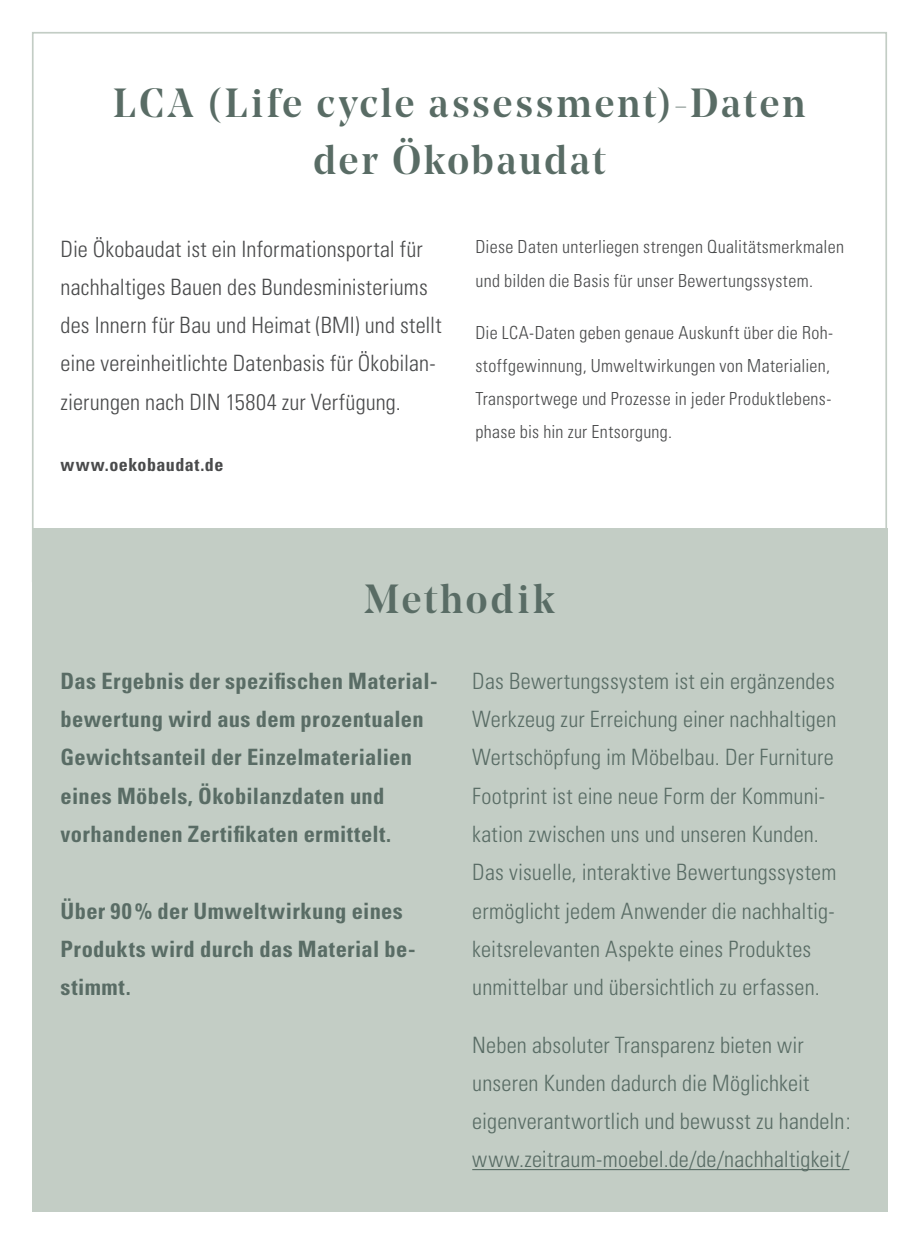
<style>
.page{position:relative;width:919px;height:1244px;background:#fff}
.page>*{position:absolute;margin:0;border:0;box-sizing:border-box;transform-origin:0 0}
.t1{font:500 40.5px/57.4px "Noe Display";letter-spacing:.065em;color:#596c65;text-align:center}
.t2{font:300 condensed 22.5px/38.2px "Univers LT Std";letter-spacing:.01em;color:#596c65}
.t3{font:700 condensed 22.5px/38.2px "Univers LT Std";letter-spacing:.015em;color:#596c65}
.t4{font:300 condensed 22.5px/38.2px "Univers LT Std";letter-spacing:.005em;color:#494a4b}
.t5{font:300 condensed 18px/33.1px "Univers LT Std";letter-spacing:.02em;color:#494a4b}
.t6{font:700 condensed 18px "Univers LT Std";letter-spacing:.025em;color:#494a4b}
</style>
<div class="page">
<div style="left:32px;top:528px;width:855px;height:684px;background:#c3cdc5"></div>
<hr style="left:472px;top:1169px;width:377px;height:1px;background:#596c65">
<h1 class="t1" style="left:113px;top:73px;width:693px">LCA (Life cycle assessment)-Daten der Ökobaudat</h1>
<p class="t4" style="left:61px;top:229px;width:382px">Die Ökobaudat ist ein Informationsportal für nachhaltiges Bauen des Bundesministeriums des Innern für Bau und Heimat (BMI) und stellt eine vereinheitlichte Datenbasis für Ökobilan&shy;zierungen nach DIN 15804 zur Verfügung.</p>
<p class="t5" style="left:475px;top:230px;width:370px">Diese Daten unterliegen strengen Qualitätsmerkmalen und bilden die Basis für unser Bewertungssystem.</p>
<p class="t5" style="left:475px;top:316px;width:359px">Die LCA-Daten geben genaue Auskunft über die Roh&shy;stoffgewinnung, Umweltwirkungen von Materialien, Transportwege und Prozesse in jeder Produktlebens&shy;phase bis hin zur Entsorgung.</p>
<p class="t6" style="left:61px;top:454px;width:164px">www.oekobaudat.de</p>
<h1 class="t1" style="left:364px;top:570px;width:192px">Methodik</h1>
<p class="t3" style="left:61px;top:662px;width:378px">Das Ergebnis der spezifischen Material&shy;bewertung wird aus dem prozentualen Gewichtsanteil der Einzelmaterialien eines Möbels, Ökobilanzdaten und vorhandenen Zertifikaten ermittelt.</p>
<p class="t3" style="left:61px;top:891px;width:356px">Über 90% der Umweltwirkung eines<br>Produkts wird durch das Material be&shy;stimmt.</p>
<p class="t2" style="left:472px;top:662px;width:365px">Das Bewertungssystem ist ein ergänzendes Werkzeug zur Erreichung einer nachhaltigen Wertschöpfung im Möbelbau. Der Furniture Footprint ist eine neue Form der Kommuni&shy;kation zwischen uns und unseren Kunden.<br>Das visuelle, interaktive Bewertungssystem ermöglicht jedem Anwender die nachhaltig&shy;keitsrelevanten Aspekte eines Produktes unmittelbar und übersichtlich zu erfassen.</p>
<p class="t2" style="left:472px;top:1025px;width:380px">Neben absoluter Transparenz bieten wir unseren Kunden dadurch die Möglichkeit eigenverantwortlich und bewusst zu handeln: www.zeitraum-moebel.de/de/nachhaltigkeit/</p>
</div>
